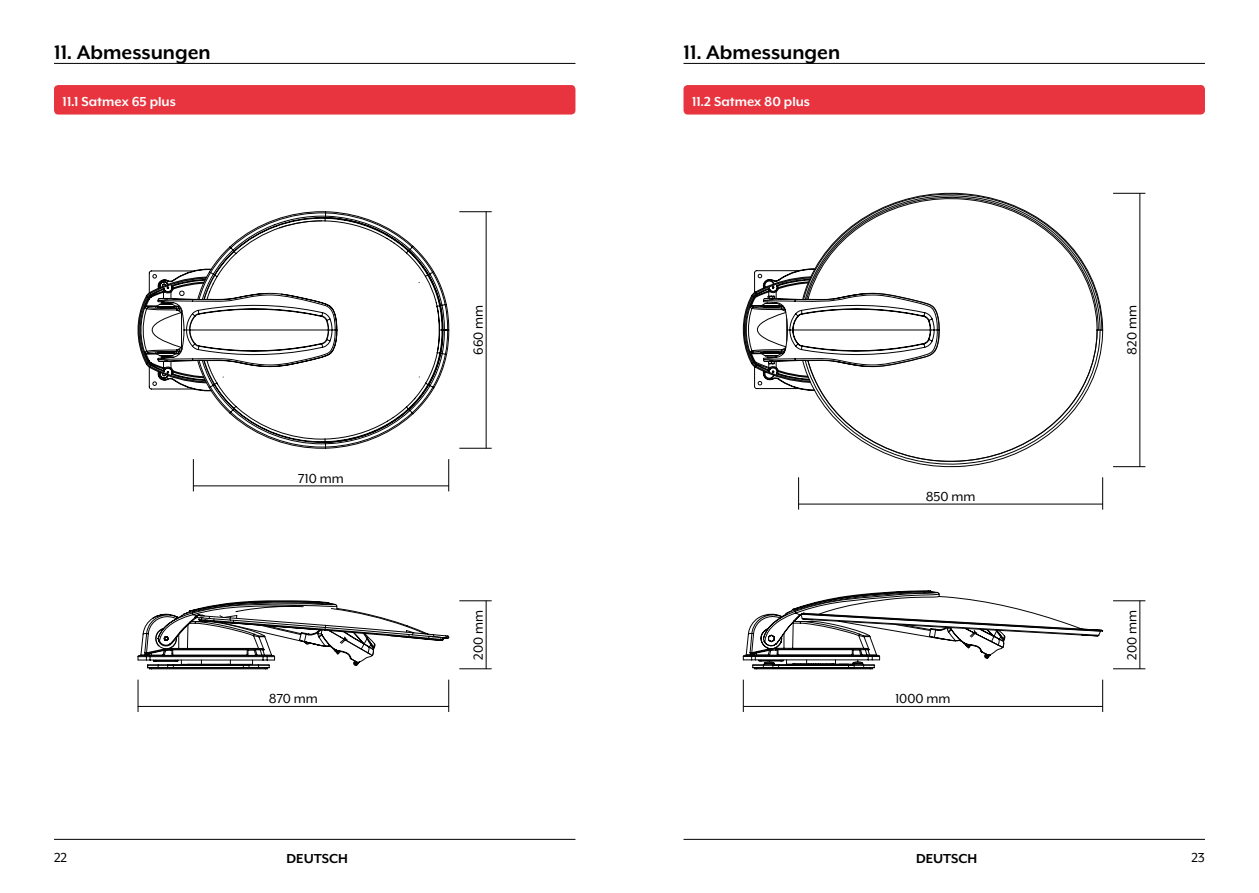
<style>
.page{position:relative;width:1259px;height:893px;background:#fff}
.page>*{position:absolute;margin:0;border:0;box-sizing:border-box;transform-origin:0 0}
.t1{font:700 22.5px "Mr Eaves XL Mod OT";color:#000}
.t2{font:15px "Mr Eaves XL Mod OT";color:#000}
.t3{font:700 15px "Mr Eaves XL Mod OT";color:#fff}
.t4{font:700 15px "Mr Eaves XL Mod OT";color:#000}
</style>
<div class="page">
<hr style="left:54px;top:63px;width:521px;height:1px;background:#000">
<hr style="left:54px;top:839px;width:521px;height:1px;background:#000">
<hr style="left:683px;top:63px;width:522px;height:1px;background:#000">
<hr style="left:683px;top:839px;width:522px;height:1px;background:#000">
<div style="left:54px;top:85px;width:521px;height:30px;background:#e7343f;border-radius:4px"></div>
<div style="left:683px;top:85px;width:522px;height:30px;background:#e7343f;border-radius:4px"></div>
<svg style="left:139px;top:270px;width:16px;height:119px"></svg>
<svg style="left:155px;top:211px;width:294px;height:238px"></svg>
<svg style="left:138px;top:600px;width:311px;height:69px"></svg>
<hr style="left:138px;top:680px;width:1px;height:32px;background:#000">
<hr style="left:448px;top:680px;width:1px;height:32px;background:#000">
<hr style="left:138px;top:706px;width:311px;height:1px;background:#000">
<hr style="left:459px;top:668px;width:33px;height:1px;background:#000">
<hr style="left:459px;top:600px;width:33px;height:1px;background:#000">
<hr style="left:486px;top:601px;width:1px;height:68px;background:#000">
<hr style="left:459px;top:448px;width:33px;height:1px;background:#000">
<hr style="left:459px;top:211px;width:33px;height:1px;background:#000">
<hr style="left:486px;top:211px;width:1px;height:237px;background:#000">
<hr style="left:193px;top:459px;width:1px;height:32px;background:#000">
<hr style="left:448px;top:459px;width:1px;height:32px;background:#000">
<hr style="left:193px;top:486px;width:256px;height:1px;background:#000">
<svg style="left:744px;top:192px;width:359px;height:276px"></svg>
<svg style="left:760px;top:294px;width:103px;height:72px"></svg>
<svg style="left:743px;top:590px;width:360px;height:79px"></svg>
<hr style="left:743px;top:680px;width:1px;height:32px;background:#000">
<hr style="left:1102px;top:680px;width:1px;height:32px;background:#000">
<hr style="left:743px;top:706px;width:360px;height:1px;background:#000">
<hr style="left:1113px;top:668px;width:32px;height:1px;background:#000">
<hr style="left:1113px;top:600px;width:32px;height:1px;background:#000">
<hr style="left:1139px;top:601px;width:1px;height:68px;background:#000">
<hr style="left:1113px;top:466px;width:32px;height:1px;background:#000">
<hr style="left:1113px;top:193px;width:32px;height:1px;background:#000">
<hr style="left:1139px;top:193px;width:1px;height:274px;background:#000">
<hr style="left:798px;top:477px;width:1px;height:33px;background:#000">
<hr style="left:1102px;top:477px;width:1px;height:33px;background:#000">
<hr style="left:798px;top:504px;width:305px;height:1px;background:#000">
<h1 class="t1" style="left:54px;top:41px;width:158px">11. Abmessungen</h1>
<h1 class="t1" style="left:683px;top:41px;width:158px">11. Abmessungen</h1>
<p class="t3" style="left:63px;top:94px;width:115px">11.1 Satmex 65 plus</p>
<p class="t3" style="left:692px;top:94px;width:119px">11.2 Satmex 80 plus</p>
<p class="t2" style="left:298px;top:471px;width:47px">710 mm</p>
<p class="t2" style="left:269px;top:691px;width:51px">870 mm</p>
<p class="t2" style="left:471px;top:355px;width:51px;rotate:-90deg">660 mm</p>
<p class="t2" style="left:471px;top:660px;width:51px;rotate:-90deg">200 mm</p>
<p class="t2" style="left:925px;top:489px;width:51px">850 mm</p>
<p class="t2" style="left:895px;top:691px;width:57px">1000 mm</p>
<p class="t2" style="left:1124px;top:355px;width:51px;rotate:-90deg">820 mm</p>
<p class="t2" style="left:1124px;top:660px;width:51px;rotate:-90deg">200 mm</p>
<p class="t2" style="left:54px;top:850px;width:15px">22</p>
<p class="t4" style="left:286px;top:851px;width:63px">DEUTSCH</p>
<p class="t4" style="left:916px;top:851px;width:63px">DEUTSCH</p>
<p class="t2" style="left:1191px;top:850px;width:15px">23</p>
</div>
